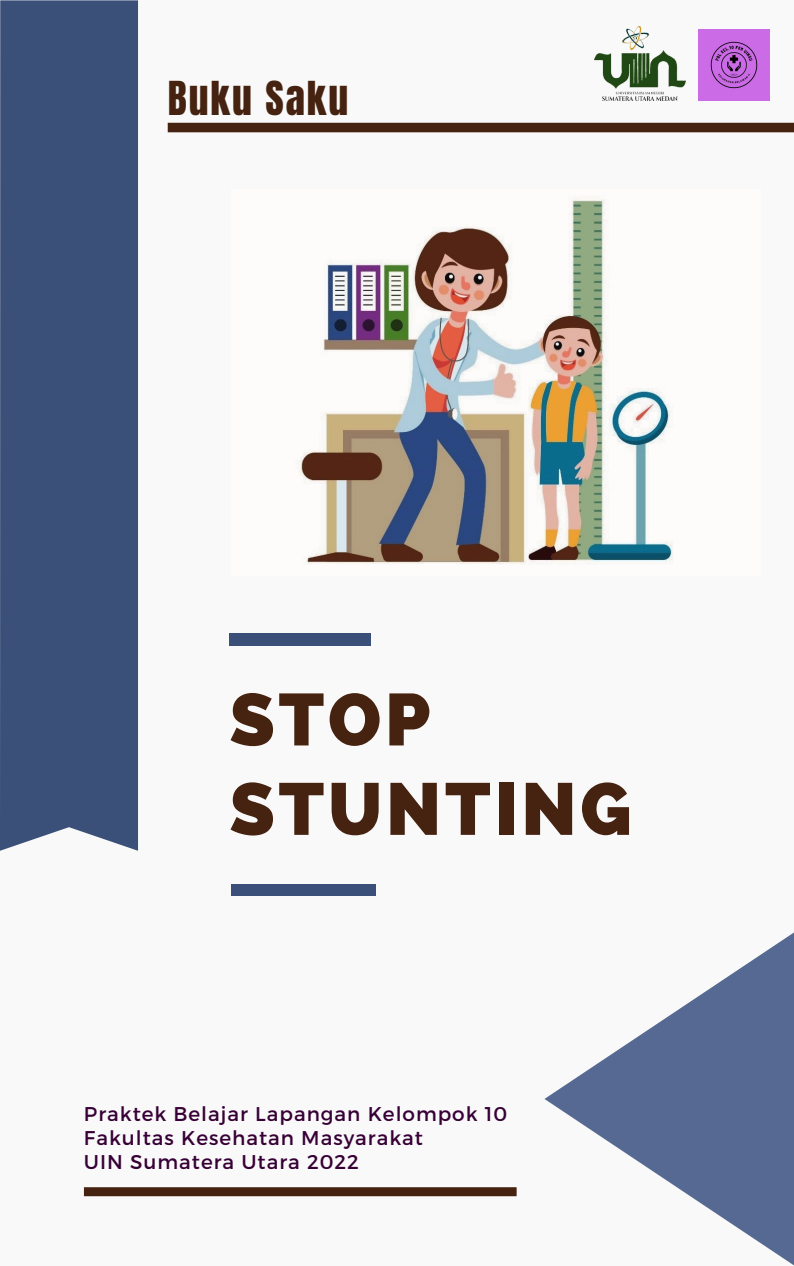
<style>
.page{position:relative;width:794px;height:1266px;background:#fff}
.page>*{position:absolute;margin:0;border:0;box-sizing:border-box;transform-origin:0 0}
.t1{font:800 73.28px/89.4px "Raleway";letter-spacing:.05em;color:#462311}
.t2{font:39.75px "Anton";letter-spacing:.05em;color:#462311}
.t3{font:19.88px/24.2px "Montserrat";letter-spacing:.05em;color:#370036}
</style>
<div class="page">
<div style="left:0;top:0;width:793px;height:1266px;background:#f8f9f8"></div>
<div style="left:0;top:0;width:138px;height:851px;background:#3b5078"></div>
<div style="left:231px;top:884px;width:144px;height:11px;background:#3b5078"></div>
<div style="left:229px;top:633px;width:142px;height:12px;background:#3b5078"></div>
<div style="left:168px;top:123px;width:625px;height:9px;background:#462311"></div>
<img style="left:698px;top:29px;width:71px;height:71px">
<img style="left:594px;top:26px;width:91px;height:74px">
<img style="left:300px;top:200px;width:373px;height:364px">
<svg style="left:544px;top:933px;width:249px;height:332px"></svg>
<div style="left:84px;top:1187px;width:432px;height:9px;background:#462311"></div>
<h2 class="t2" style="left:168px;top:69px;width:182px">Buku Saku</h2>
<h1 class="t1" style="left:229px;top:675px;width:403px">STOP<br>STUNTING</h1>
<p class="t3" style="left:84px;top:1100px;width:424px">Praktek Belajar Lapangan Kelompok 10<br>Fakultas Kesehatan Masyarakat<br>UIN Sumatera Utara 2022</p>
</div>
